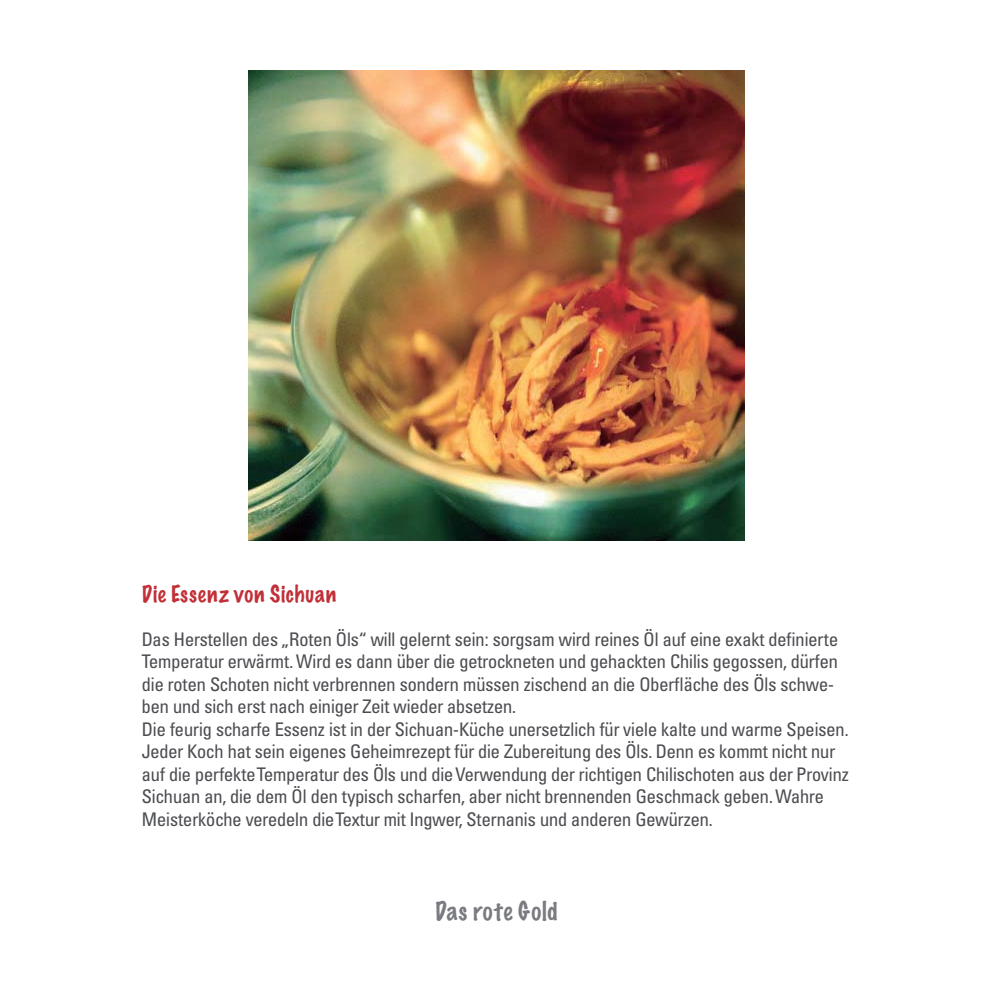
<style>
.page{position:relative;width:993px;height:993px;background:#fff}
.page>*{position:absolute;margin:0;border:0;box-sizing:border-box;transform-origin:0 0}
.t1{font:100 23.75px "Marker Felt";letter-spacing:.03em;color:#7a7b81}
.t2{font:100 21.25px "Marker Felt";letter-spacing:.035em;color:#c13038}
.t3{font:condensed 18.75px/22.5px "Univers S";color:#4c4d51}
</style>
<div class="page">
<img style="left:248px;top:71px;width:496px;height:469px">
<p class="t2" style="left:142px;top:583px;width:196px">Die Essenz von Sichuan</p>
<p class="t3" style="left:142px;top:629px;width:708px">Das Herstellen des „Roten Öls“ will gelernt sein: sorgsam wird reines Öl auf eine exakt definierte Temperatur erwärmt. Wird es dann über die getrockneten und gehackten Chilis gegossen, dürfen die roten Schoten nicht verbrennen sondern müssen zischend an die Oberfläche des Öls schwe&shy;ben und sich erst nach einiger Zeit wieder absetzen.<br>Die feurig scharfe Essenz ist in der Sichuan-Küche unersetzlich für viele kalte und warme Speisen.<br>Jeder Koch hat sein eigenes Geheimrezept für die Zubereitung des Öls. Denn es kommt nicht nur auf die perfekte Temperatur des Öls und die Verwendung der richtigen Chilischoten aus der Provinz Sichuan an, die dem Öl den typisch scharfen, aber nicht brennenden Geschmack geben. Wahre Meisterköche veredeln die Textur mit Ingwer, Sternanis und anderen Gewürzen.</p>
<p class="t1" style="left:435px;top:898px;width:124px">Das rote Gold</p>
</div>
